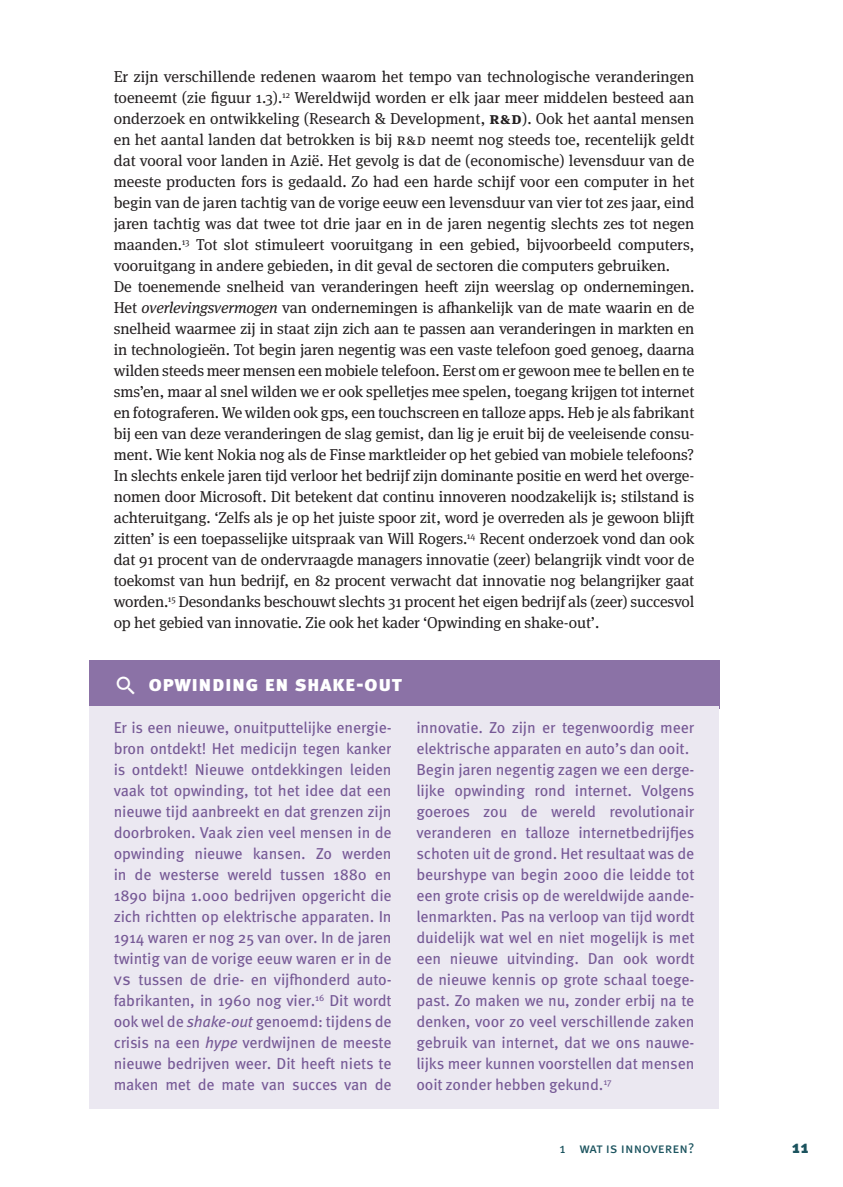
<style>
.page{position:relative;width:843px;height:1187px;background:#fff}
.page>*{position:absolute;margin:0;border:0;box-sizing:border-box;transform-origin:0 0}
.t1{font:900 21px "Meta Pro";letter-spacing:.025em;color:#fff}
.t2{font:900 17.5px "Meta Pro";color:#1b535e}
.t3{font:15.75px/21px "Meta Serif Pro";letter-spacing:-.01em;color:#231f20}
.t4{font:15.75px/21px "Meta Pro";letter-spacing:-.01em;color:#765996;text-align:justify}
.t5{font:14px "Meta Pro";letter-spacing:-.005em;color:#1b535e}
.s1{font-weight:700}
.s2{font-style:italic}
</style>
<div class="page">
<div style="left:89px;top:660px;width:630px;height:49px;background:#8b72a6"></div>
<div style="left:89px;top:706px;width:327px;height:403px;background:#ebe8f1"></div>
<div style="left:391px;top:706px;width:328px;height:67px;background:#ebe8f1"></div>
<div style="left:391px;top:748px;width:328px;height:361px;background:#ebe8f1"></div>
<p class="t3" style="left:114px;top:65px;width:582px">Er zijn verschillende redenen waarom het tempo van technologische veranderingen toeneemt (zie figuur 1.3).<sup>12</sup> Wereldwijd worden er elk jaar meer middelen besteed aan onderzoek en ontwikkeling (Research &amp; Development, <span class="s1">R&amp;D</span>). Ook het aantal mensen en het aantal landen dat betrokken is bij R&amp;D neemt nog steeds toe, recentelijk geldt dat vooral voor landen in Azië. Het gevolg is dat de (economische) levensduur van de meeste producten fors is gedaald. Zo had een harde schijf voor een computer in het begin van de jaren tachtig van de vorige eeuw een levensduur van vier tot zes jaar, eind jaren tachtig was dat twee tot drie jaar en in de jaren negentig slechts zes tot negen maanden.<sup>13</sup> Tot slot stimuleert vooruitgang in een gebied, bijvoorbeeld computers, vooruitgang in andere gebieden, in dit geval de sectoren die computers gebruiken.<br>De toenemende snelheid van veranderingen heeft zijn weerslag op ondernemingen.<br>Het <span class="s2">overlevingsvermogen</span> van ondernemingen is afhankelijk van de mate waarin en de snelheid waarmee zij in staat zijn zich aan te passen aan veranderingen in markten en in technologieën. Tot begin jaren negentig was een vaste telefoon goed genoeg, daarna wilden steeds meer mensen een mobiele telefoon. Eerst om er gewoon mee te bellen en te sms’en, maar al snel wilden we er ook spelletjes mee spelen, toegang krijgen tot internet en fotograferen. We wilden ook gps, een touchscreen en talloze apps. Heb je als fabrikant bij een van deze veranderingen de slag gemist, dan lig je eruit bij de veeleisende consu&shy;ment. Wie kent Nokia nog als de Finse marktleider op het gebied van mobiele telefoons?<br>In slechts enkele jaren tijd verloor het bedrijf zijn dominante positie en werd het overge&shy;nomen door Microsoft. Dit betekent dat continu innoveren noodzakelijk is; stilstand is achteruitgang. ‘Zelfs als je op het juiste spoor zit, word je overreden als je gewoon blijft zitten’ is een toepasselijke uitspraak van Will Rogers.<sup>14</sup> Recent onderzoek vond dan ook dat 91 procent van de ondervraagde managers innovatie (zeer) belangrijk vindt voor de toekomst van hun bedrijf, en 82 procent verwacht dat innovatie nog belangrijker gaat worden.<sup>15</sup> Desondanks beschouwt slechts 31 procent het eigen bedrijf als (zeer) succesvol op het gebied van innovatie. Zie ook het kader ‘Opwinding en shake-out’.</p>
<h1 class="t1" style="left:148px;top:667px;width:255px">Opwinding en shake-out</h1>
<p class="t4" style="left:114px;top:716px;width:279px">Er is een nieuwe, onuitputtelijke energie&shy;bron ontdekt! Het medicijn tegen kanker is ontdekt! Nieuwe ontdekkingen leiden vaak tot opwinding, tot het idee dat een nieuwe tijd aanbreekt en dat grenzen zijn doorbroken. Vaak zien veel mensen in de opwinding nieuwe kansen. Zo werden in de westerse wereld tussen 1880 en 1890 bijna 1.000 bedrijven opgericht die zich richtten op elektrische apparaten. In 1914 waren er nog 25 van over. In de jaren twintig van de vorige eeuw waren er in de VS tussen de drie- en vijfhonderd auto&shy;fabrikanten, in 1960 nog vier.<sup>16</sup> Dit wordt ook wel de <span class="s2">shake-out</span> genoemd: tijdens de crisis na een <span class="s2">hype</span> verdwijnen de meeste nieuwe bedrijven weer. Dit heeft niets te maken met de mate van succes van de</p>
<p class="t4" style="left:416px;top:716px;width:279px;text-align:left">innovatie. Zo zijn er tegenwoordig meer elektrische apparaten en auto’s dan ooit.<br>Begin jaren negentig zagen we een derge&shy;lijke opwinding rond internet. Volgens goeroes zou de wereld revolutionair veranderen en talloze internetbedrijfjes schoten uit de grond. Het resultaat was de beurshype van begin 2000 die leidde tot een grote crisis op de wereldwijde aande&shy;lenmarkten. Pas na verloop van tijd wordt duidelijk wat wel en niet mogelijk is met een nieuwe uitvinding. Dan ook wordt de nieuwe kennis op grote schaal toege&shy;past. Zo maken we nu, zonder erbij na te denken, voor zo veel verschillende zaken gebruik van internet, dat we ons nauwe&shy;lijks meer kunnen voorstellen dat mensen ooit zonder hebben gekund.<sup>17</sup></p>
<p class="t5" style="left:559px;top:1138px;width:136px">1 Wat is innoveren?</p>
<p class="t2" style="left:792px;top:1133px;width:18px">11</p>
</div>
